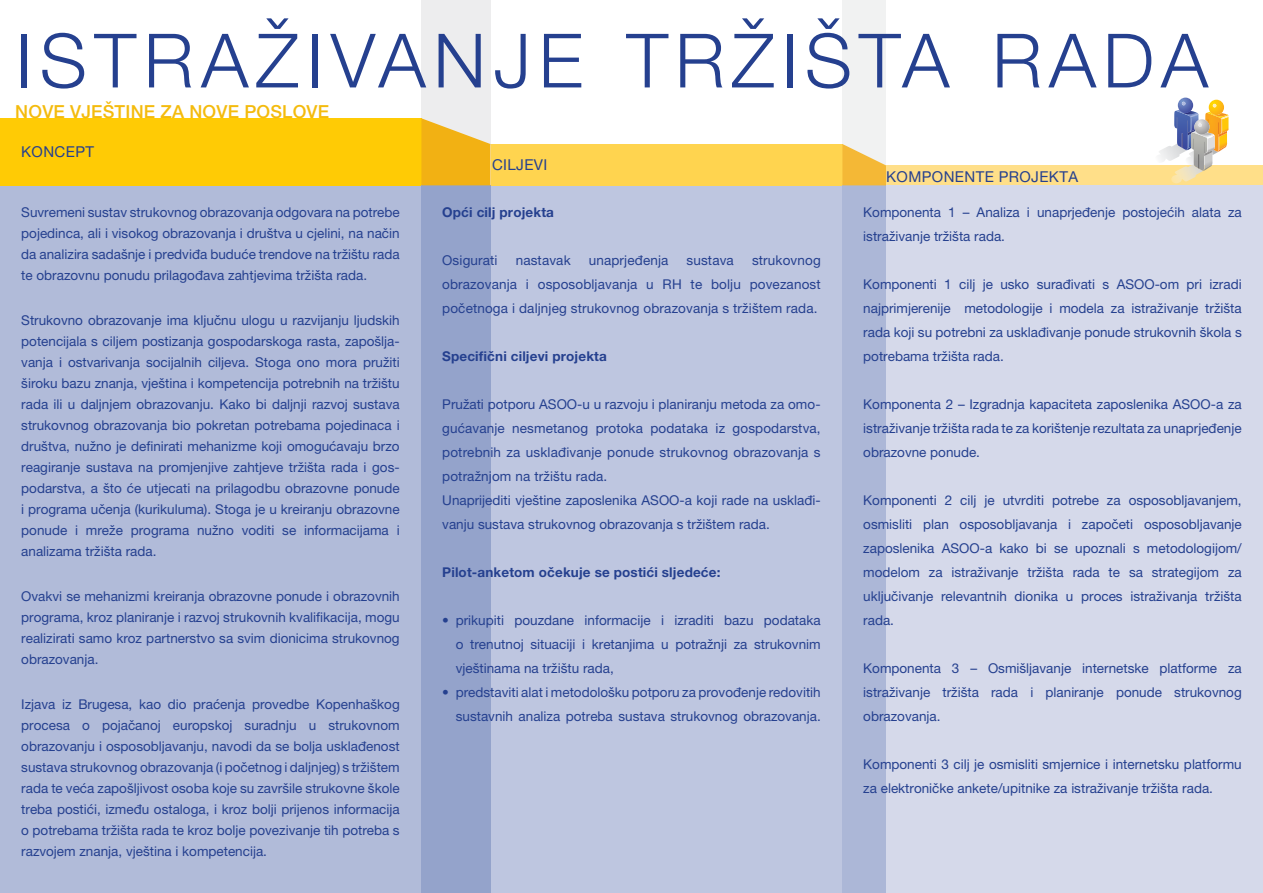
<style>
.page{position:relative;width:1263px;height:893px;background:#fff}
.page>*{position:absolute;margin:0;border:0;box-sizing:border-box;transform-origin:0 0}
.t1{font:300 75px "Helvetica Neue LT Pro";letter-spacing:.095em;color:#25408f}
.t2{font:500 18px "Helvetica Neue LT Pro";letter-spacing:.01em;color:#f4bb0d}
.t3{font:15px "Helvetica Neue LT Pro";letter-spacing:.025em;color:#25408f}
.t4{font:13.5px/21px "Helvetica Neue LT Pro";color:#25408f;text-align:justify}
.t5{font:700 13.5px "Helvetica Neue LT Pro";letter-spacing:.01em;color:#25408f}
</style>
<div class="page">
<div style="left:842px;top:0;width:44px;height:178px;background:#f1f2f2"></div>
<div style="left:421px;top:0;width:69px;height:145px;background:#ededee"></div>
<div style="left:0;top:185px;width:421px;height:708px;background:#b1bbd9"></div>
<div style="left:0;top:118px;width:421px;height:67px;background:#ffcb05"></div>
<div style="left:421px;top:185px;width:69px;height:708px;background:#94a3cb"></div>
<svg style="left:421px;top:118px;width:69px;height:67px"></svg>
<div style="left:490px;top:185px;width:352px;height:708px;background:#bec6e0"></div>
<div style="left:490px;top:144px;width:352px;height:41px;background:#ffd44f"></div>
<div style="left:842px;top:185px;width:44px;height:708px;background:#acb7d7"></div>
<svg style="left:842px;top:144px;width:44px;height:41px"></svg>
<div style="left:886px;top:185px;width:377px;height:708px;background:#d5d9ea"></div>
<div style="left:886px;top:165px;width:377px;height:20px;background:#ffdf89"></div>
<svg style="left:1159px;top:98px;width:69px;height:85px"></svg>
<h1 class="t1" style="left:16px;top:15px;width:1194px">ISTRAŽIVANJE TRŽIŠTA RADA</h1>
<h2 class="t2" style="left:15px;top:101px;width:315px">NOVE VJEŠTINE ZA NOVE POSLOVE</h2>
<p class="t3" style="left:21px;top:143px;width:74px">KONCEPT</p>
<p class="t4" style="left:21px;top:202px;width:380px">Suvremeni sustav strukovnog obrazovanja odgovara na potrebe pojedinca, ali i visokog obrazovanja i društva u cjelini, na način da analizira sadašnje i predviđa buduće trendove na tržištu rada te obrazovnu ponudu prilagođava zahtjevima tržišta rada.</p>
<p class="t4" style="left:21px;top:310px;width:380px">Strukovno obrazovanje ima ključnu ulogu u razvijanju ljudskih potencijala s ciljem postizanja gospodarskoga rasta, zapošlja&shy;vanja i ostvarivanja socijalnih ciljeva. Stoga ono mora pružiti široku bazu znanja, vještina i kompetencija potrebnih na tržištu rada ili u daljnjem obrazovanju. Kako bi daljnji razvoj sustava strukovnog obrazovanja bio pokretan potrebama pojedinaca i društva, nužno je definirati mehanizme koji omogućavaju brzo reagiranje sustava na promjenjive zahtjeve tržišta rada i gos&shy;podarstva, a što će utjecati na prilagodbu obrazovne ponude i programa učenja (kurikuluma). Stoga je u kreiranju obrazovne ponude i mreže programa nužno voditi se informacijama i analizama tržišta rada.</p>
<p class="t4" style="left:21px;top:586px;width:380px">Ovakvi se mehanizmi kreiranja obrazovne ponude i obrazovnih programa, kroz planiranje i razvoj strukovnih kvalifikacija, mogu realizirati samo kroz partnerstvo sa svim dionicima strukovnog obrazovanja.</p>
<p class="t4" style="left:21px;top:694px;width:380px">Izjava iz Brugesa, kao dio praćenja provedbe Kopenhaškog procesa o pojačanoj europskoj suradnju u strukovnom obrazovanju i osposobljavanju, navodi da se bolja usklađenost sustava strukovnog obrazovanja (i početnog i daljnjeg) s tržištem rada te veća zapošljivost osoba koje su završile strukovne škole treba postići, između ostaloga, i kroz bolji prijenos informacija o potrebama tržišta rada te kroz bolje povezivanje tih potreba s razvojem znanja, vještina i kompetencija.</p>
<p class="t3" style="left:492px;top:156px;width:57px">CILJEVI</p>
<p class="t5" style="left:442px;top:204px;width:113px">Opći cilj projekta</p>
<p class="t4" style="left:442px;top:250px;width:57px">Osigurati</p>
<p class="t4" style="left:516px;top:250px;width:56px">nastavak</p>
<p class="t4" style="left:589px;top:250px;width:81px">unaprjeđenja</p>
<p class="t4" style="left:686px;top:250px;width:49px">sustava</p>
<p class="t4" style="left:442px;top:248px;width:380px;line-height:24px;text-indent:310px">strukovnog obrazovanja i osposobljavanja u RH te bolju povezanost početnoga i daljnjeg strukovnog obrazovanja s tržištem rada.</p>
<p class="t5" style="left:442px;top:348px;width:166px">Specifični ciljevi projekta</p>
<p class="t4" style="left:442px;top:392px;width:380px;line-height:24px;text-align:left">Pružati potporu ASOO-u u razvoju i planiranju metoda za omo&shy;gućavanje nesmetanog protoka podataka iz gospodarstva, potrebnih za usklađivanje ponude strukovnog obrazovanja s potražnjom na tržištu rada.<br>Unaprijediti vještine zaposlenika ASOO-a koji rade na usklađi&shy;vanju sustava strukovnog obrazovanja s tržištem rada.</p>
<p class="t5" style="left:442px;top:564px;width:280px">Pilot-anketom očekuje se postići sljedeće:</p>
<p class="t4" style="left:456px;top:608px;width:366px;line-height:24px;text-indent:-14px">• prikupiti pouzdane informacije i izraditi bazu podataka o trenutnoj situaciji i kretanjima u potražnji za strukovnim vještinama na tržištu rada,</p>
<p class="t4" style="left:442px;top:680px;width:380px;line-height:24px;text-align:right">• predstaviti alat i metodološku potporu za provođenje redovitih sustavnih analiza potreba sustava strukovnog obrazovanja.</p>
<p class="t3" style="left:886px;top:167px;width:193px">KOMPONENTE PROJEKTA</p>
<p class="t4" style="left:863px;top:200px;width:380px;line-height:24px">Komponenta 1 – Analiza i unaprjeđenje postojećih alata za istraživanje tržišta rada.</p>
<p class="t4" style="left:863px;top:272px;width:380px;line-height:24px">Komponenti 1 cilj je usko surađivati s ASOO-om pri izradi najprimjerenije metodologije i modela za istraživanje tržišta rada koji su potrebni za usklađivanje ponude strukovnih škola s potrebama tržišta rada.</p>
<p class="t4" style="left:863px;top:392px;width:380px;line-height:24px">Komponenta 2 – Izgradnja kapaciteta zaposlenika ASOO-a za istraživanje tržišta rada te za korištenje rezultata za unaprjeđenje obrazovne ponude.</p>
<p class="t4" style="left:863px;top:488px;width:380px;line-height:24px">Komponenti 2 cilj je utvrditi potrebe za osposobljavanjem, osmisliti plan osposobljavanja i započeti osposobljavanje zaposlenika ASOO-a kako bi se upoznali s metodologijom/ modelom za istraživanje tržišta rada te sa strategijom za uključivanje relevantnih dionika u proces istraživanja tržišta rada.</p>
<p class="t4" style="left:863px;top:656px;width:380px;line-height:24px">Komponenta 3 – Osmišljavanje internetske platforme za istraživanje tržišta rada i planiranje ponude strukovnog obrazovanja.</p>
<p class="t4" style="left:863px;top:752px;width:380px;line-height:24px">Komponenti 3 cilj je osmisliti smjernice i internetsku platformu za elektroničke ankete/upitnike za istraživanje tržišta rada.</p>
</div>
